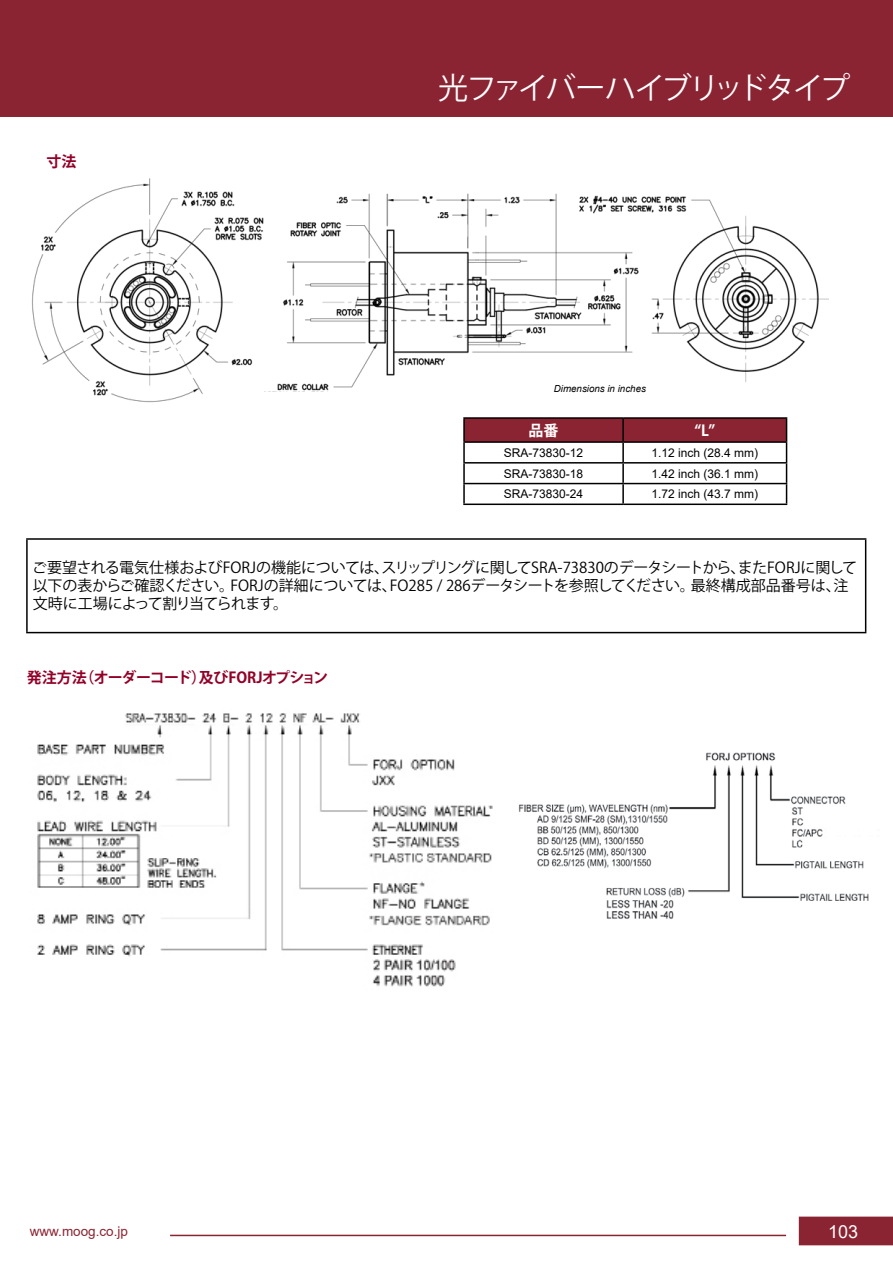
<style>
.page{position:relative;width:893px;height:1263px;background:#fff}
.page>*{position:absolute;margin:0;border:0;box-sizing:border-box;transform-origin:0 0}
.t1{font:30px "Koz Go Pr 6 N";letter-spacing:-.085em;color:#fff}
.t2{font:18px "Arial";color:#fff}
.t3{font:15px/18px "Koz Go Pr 6 N";letter-spacing:-.01em;color:#000}
.t4{font:700 15px "Koz Go Pr 6 N";letter-spacing:-.04em;color:#920028}
.t5{font:700 15px "Koz Go Pr 6 N";color:#fff}
.t6{font:13.5px "Arial";color:#8a2432}
.t7{font:12px "Arial";color:#000}
.t8{font:italic 9.75px "Arial";color:#000}
</style>
<div class="page">
<div style="left:0;top:0;width:893px;height:117px;background:#8a2432"></div>
<div style="left:799px;top:1216px;width:94px;height:29px;background:#8a2432"></div>
<hr style="left:170px;top:1235px;width:616px;height:1px;background:#8a2432">
<hr style="left:26px;top:538px;width:840px;height:2px;background:#000">
<hr style="left:26px;top:540px;width:2px;height:92px;background:#000">
<hr style="left:865px;top:540px;width:1px;height:92px;background:#000">
<hr style="left:26px;top:632px;width:840px;height:1px;background:#000">
<hr style="left:463px;top:417px;width:160px;height:2px;background:#000">
<hr style="left:623px;top:417px;width:164px;height:2px;background:#000">
<svg style="left:463px;top:418px;width:324px;height:85px"></svg>
<hr style="left:463px;top:503px;width:160px;height:2px;background:#000">
<hr style="left:623px;top:503px;width:164px;height:2px;background:#000">
<img style="left:37px;top:713px;width:456px;height:274px">
<img style="left:519px;top:752px;width:350px;height:167px">
<img style="left:32px;top:179px;width:796px;height:224px">
<div style="left:257px;top:392px;width:88px;height:27px;background:#fff"></div>
<div style="left:275px;top:238px;width:89px;height:11px;background:#fff"></div>
<div style="left:144px;top:839px;width:88px;height:18px;background:#fff"></div>
<p class="t4" style="left:46px;top:153px;width:31px">寸法</p>
<h1 class="t1" style="left:438px;top:71px;width:413px">光ファイバーハイブリッドタイプ</h1>
<p class="t8" style="left:554px;top:383px;width:94px">Dimensions in inches</p>
<p class="t5" style="left:529px;top:422px;width:31px">品番</p>
<p class="t5" style="left:694px;top:422px;width:22px">“L”</p>
<p class="t7" style="left:504px;top:444px;width:81px">SRA-73830-12</p>
<p class="t7" style="left:651px;top:444px;width:108px">1.12 inch (28.4 mm)</p>
<p class="t7" style="left:504px;top:465px;width:81px">SRA-73830-18</p>
<p class="t7" style="left:651px;top:465px;width:108px">1.42 inch (36.1 mm)</p>
<p class="t7" style="left:504px;top:486px;width:81px">SRA-73830-24</p>
<p class="t7" style="left:651px;top:486px;width:108px">1.72 inch (43.7 mm)</p>
<p class="t3" style="left:32px;top:558px;width:827px">ご要望される電気仕様およびFORJの機能については、スリップリングに関してSRA-73830のデータシートから、またFORJに関して以下の表からご確認ください。FORJの詳細については、FO285 / 286データシートを参照してください。最終構成部品番号は、注文時に工場によって割り当てられます。</p>
<p class="t4" style="left:27px;top:669px;width:303px">発注方法（オーダーコード）及びFORJオプション</p>
<p class="t6" style="left:30px;top:1222px;width:100px">www.moog.co.jp</p>
<p class="t2" style="left:828px;top:1219px;width:32px">103</p>
</div>
